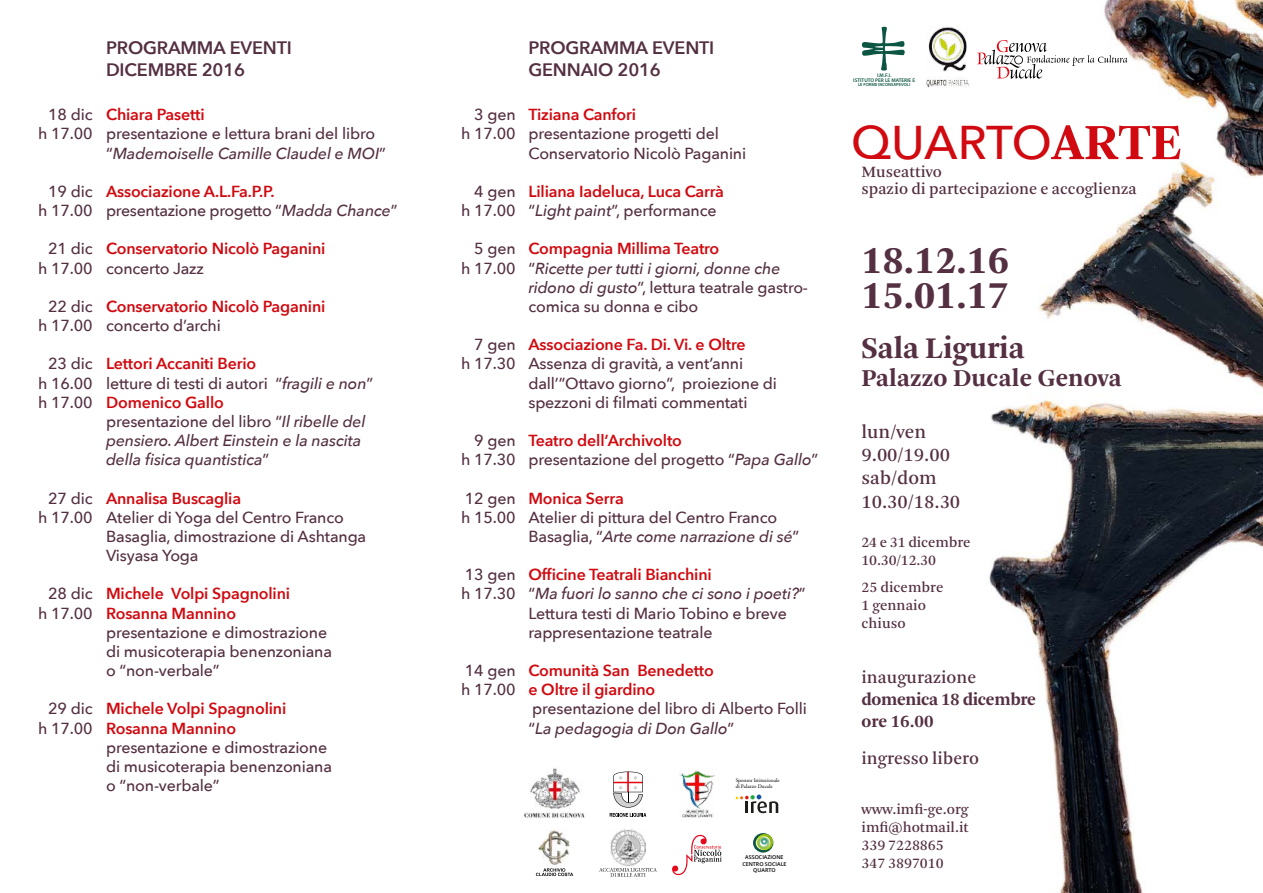
<style>
.page{position:relative;width:1263px;height:893px;background:#fff}
.page>*{position:absolute;margin:0;border:0;box-sizing:border-box;transform-origin:0 0}
.t1{font:500 47.25px "Avenir Next";letter-spacing:-.01em;color:#d00a10}
.t2{font:900 39.75px/35.7px "Arnhem";color:#543042}
.t3{font:700 31.5px "Arnhem";color:#543042}
.t4{font:700 25.5px "Arnhem";letter-spacing:.01em;color:#543042}
.t5{font:19.5px/23.4px "Arnhem";color:#543042}
.t6{font:600 18px/21.6px "Avenir Next";letter-spacing:-.01em;color:#543042}
.t7{font:18px "Arnhem";color:#543042}
.t8{font:700 18px/21.6px "Arnhem";letter-spacing:-.02em;color:#543042}
.t9{font:16.5px/16.5px "Arnhem";color:#543042}
.t10{font:500 15.9px/19.2px "Avenir Next";letter-spacing:-.01em;color:#543042}
.t11{font:600 15.9px/19.2px "Avenir Next";letter-spacing:-.01em;color:#d00a10}
.t12{font:italic 500 15.9px/19.2px "Avenir Next";letter-spacing:-.01em;color:#543042}
.t13{font:15px/18px "Arnhem";color:#543042}
.t14{font:5.55px/6.6px "Garamond Premr Pro";color:#000}
.t15{font:600 5.4px/6.4px "Open Sans";color:#000;text-align:center}
.t16{font:600 5.25px/5.2px "Myriad Pro";color:#0d5543;text-align:center}
.t17{font:600 4.5px "Myriad Pro";color:#0d5543}
.s1{font-style:italic}
.s2{font-weight:500;color:#543042}
.s3{font-weight:500;font-style:italic;color:#543042}
.s4{font-weight:600;font-style:normal;color:#d00a10}
.s5{font-style:normal}
.s6{font-weight:600;color:#d00a10}
.s7{font-family:"Arnhem";font-weight:700;font-size:53.25px}
</style>
<div class="page">
<img style="left:989px;top:0;width:274px;height:893px">
<img style="left:928px;top:27px;width:39px;height:44px">
<img style="left:926px;top:77px;width:43px;height:10px">
<svg style="left:862px;top:27px;width:43px;height:44px"></svg>
<svg style="left:977px;top:40px;width:150px;height:39px"></svg>
<img style="left:610px;top:830px;width:36px;height:35px">
<svg style="left:599px;top:868px;width:58px;height:9px"></svg>
<svg style="left:672px;top:835px;width:50px;height:40px"></svg>
<img style="left:680px;top:771px;width:36px;height:46px">
<svg style="left:610px;top:771px;width:36px;height:46px"></svg>
<svg style="left:736px;top:795px;width:42px;height:18px"></svg>
<svg style="left:536px;top:868px;width:37px;height:8px"></svg>
<img style="left:538px;top:830px;width:32px;height:34px">
<div style="left:753px;top:833px;width:20px;height:19px;border:3px solid #0d5543;border-radius:50%"></div>
<div style="left:756px;top:834px;width:17px;height:16px;border:3px solid #b9d800;border-radius:50%"></div>
<div style="left:757px;top:837px;width:13px;height:12px;border:3px solid #82b751;border-radius:50%"></div>
<div style="left:761px;top:838px;width:6px;height:7px;border:2px solid #219086;border-radius:50%"></div>
<img style="left:524px;top:768px;width:61px;height:50px">
<p class="t10" style="left:38px;top:104px;width:56px;text-align:right">18 dic h 17.00</p>
<p class="t10" style="left:38px;top:181px;width:56px;text-align:right">19 dic h 17.00</p>
<p class="t10" style="left:38px;top:239px;width:56px;text-align:right">21 dic h 17.00</p>
<p class="t10" style="left:38px;top:296px;width:56px;text-align:right">22 dic h 17.00</p>
<p class="t10" style="left:38px;top:354px;width:56px;text-align:justify;text-indent:10px">23 dic h 16.00 h 17.00</p>
<p class="t10" style="left:38px;top:488px;width:56px;text-align:right">27 dic h 17.00</p>
<p class="t10" style="left:38px;top:584px;width:56px;text-align:right">28 dic h 17.00</p>
<p class="t10" style="left:38px;top:699px;width:56px;text-align:right">29 dic h 17.00</p>
<p class="t6" style="left:106px;top:37px;width:187px">PROGRAMMA EVENTI<br>DICEMBRE 2016</p>
<p class="t6" style="left:528px;top:37px;width:187px">PROGRAMMA EVENTI<br>GENNAIO 2016</p>
<p class="t11" style="left:106px;top:105px;width:100px">Chiara Pasetti</p>
<p class="t10" style="left:106px;top:124px;width:281px">presentazione e lettura brani del libro “<span class="s1">Mademoiselle Camille Claudel e MOI</span>”</p>
<p class="t11" style="left:106px;top:181px;width:293px">Associazione A.L.Fa.P.P.<br><span class="s2">presentazione progetto “</span><span class="s3">Madda Chance</span><span class="s2">”</span></p>
<p class="t11" style="left:106px;top:239px;width:221px">Conservatorio Nicolò Paganini</p>
<p class="t10" style="left:106px;top:258px;width:99px">concerto Jazz</p>
<p class="t11" style="left:106px;top:296px;width:221px">Conservatorio Nicolò Paganini</p>
<p class="t10" style="left:106px;top:315px;width:116px">concerto d’archi</p>
<p class="t12" style="left:106px;top:354px;width:269px"><span class="s4">Lettori Accaniti Berio<br></span><span class="s5">letture di testi di autori “</span>fragili e non<span class="s5">”<br></span><span class="s4">Domenico Gallo<br></span><span class="s5">presentazione del libro “</span>Il ribelle del pensiero. Albert Einstein e la nascita della fisica quantistica<span class="s5">”</span></p>
<p class="t11" style="left:106px;top:488px;width:137px">Annalisa Buscaglia</p>
<p class="t10" style="left:106px;top:507px;width:262px">Atelier di Yoga del Centro Franco<br>Basaglia, dimostrazione di Ashtanga<br>Visyasa Yoga</p>
<p class="t11" style="left:106px;top:584px;width:186px">Michele Volpi Spagnolini<br>Rosanna Mannino</p>
<p class="t10" style="left:106px;top:622px;width:227px">presentazione e dimostrazione di musicoterapia benenzoniana o “non-verbale”</p>
<p class="t11" style="left:106px;top:699px;width:182px">Michele Volpi Spagnolini<br>Rosanna Mannino</p>
<p class="t10" style="left:106px;top:737px;width:227px">presentazione e dimostrazione di musicoterapia benenzoniana o “non-verbale”</p>
<p class="t11" style="left:528px;top:105px;width:109px">Tiziana Canfori</p>
<p class="t10" style="left:528px;top:124px;width:219px">presentazione progetti del<br>Conservatorio Nicolò Paganini</p>
<p class="t11" style="left:528px;top:181px;width:197px">Liliana Iadeluca, Luca Carrà <span class="s2">“</span><span class="s3">Light paint</span><span class="s2">”, performance</span></p>
<p class="t12" style="left:528px;top:239px;width:281px"><span class="s4">Compagnia Millima Teatro<br></span><span class="s5">“</span>Ricette per tutti i giorni, donne che ridono di gusto<span class="s5">”, lettura teatrale gastro&shy;comica su donna e cibo</span></p>
<p class="t11" style="left:528px;top:335px;width:219px">Associazione Fa. Di. Vi. e Oltre</p>
<p class="t10" style="left:528px;top:354px;width:250px">Assenza di gravità, a vent’anni dall’”Ottavo giorno”, proiezione di spezzoni di filmati commentati</p>
<p class="t10" style="left:528px;top:430px;width:291px"><span class="s6">Teatro dell’Archivolto<br></span>presentazione del progetto “<span class="s1">Papa Gallo</span>”</p>
<p class="t11" style="left:528px;top:488px;width:97px">Monica Serra</p>
<p class="t10" style="left:528px;top:507px;width:272px">Atelier di pittura del Centro Franco<br>Basaglia, “<span class="s1">Arte come narrazione di sé</span>”</p>
<p class="t10" style="left:528px;top:565px;width:279px"><span class="s6">Officine Teatrali Bianchini<br></span>“<span class="s1">Ma fuori lo sanno che ci sono i poeti?</span>” Lettura testi di Mario Tobino e breve rappresentazione teatrale</p>
<p class="t11" style="left:528px;top:661px;width:187px">Comunità San Benedetto e Oltre il giardino</p>
<p class="t10" style="left:528px;top:699px;width:280px">presentazione del libro di Alberto Folli “<span class="s1">La pedagogia di Don Gallo</span>”</p>
<p class="t10" style="left:461px;top:104px;width:56px;text-align:right">3 gen h 17.00</p>
<p class="t10" style="left:461px;top:181px;width:56px;text-align:right">4 gen h 17.00</p>
<p class="t10" style="left:461px;top:239px;width:56px;text-align:right">5 gen h 17.00</p>
<p class="t10" style="left:461px;top:335px;width:56px;text-align:right">7 gen h 17.30</p>
<p class="t10" style="left:461px;top:430px;width:56px;text-align:right">9 gen h 17.30</p>
<p class="t10" style="left:461px;top:488px;width:56px">12 gen h 15.00</p>
<p class="t10" style="left:461px;top:565px;width:56px">13 gen h 17.30</p>
<p class="t10" style="left:461px;top:660px;width:56px">14 gen h 17.00</p>
<p class="t14" style="left:736px;top:777px;width:46px">Sponsor Istituzionale di Palazzo Ducale</p>
<p class="t15" style="left:742px;top:854px;width:46px">ASSOCIAZIONE<br>CENTRO SOCIALE<br>QUARTO</p>
<p class="t16" style="left:853px;top:72px;width:63px">I.M.F.I.<br>ISTITUTO PER LE MATERIE E</p>
<p class="t17" style="left:858px;top:82px;width:54px">LE FORME INCONSAPEVOLI</p>
<h1 class="t1" style="left:851px;top:102px;width:333px">QUARTO<span class="s7">ARTE</span></h1>
<p class="t9" style="left:861px;top:164px;width:277px">Museattivo<br>spazio di partecipazione e accoglienza</p>
<h2 class="t2" style="left:861px;top:243px;width:149px">18.12.16<br>15.01.17</h2>
<h3 class="t3" style="left:861px;top:330px;width:164px">Sala Liguria</h3>
<h3 class="t4" style="left:861px;top:364px;width:261px">Palazzo Ducale Genova</h3>
<p class="t5" style="left:861px;top:420px;width:100px">lun/ven<br>9.00/19.00 sab/dom<br>10.30/18.30</p>
<p class="t13" style="left:861px;top:534px;width:110px">24 e 31 dicembre<br>10.30/12.30</p>
<p class="t13" style="left:861px;top:579px;width:83px">25 dicembre<br>1 gennaio chiuso</p>
<p class="t7" style="left:861px;top:668px;width:116px">inaugurazione</p>
<p class="t8" style="left:861px;top:689px;width:176px">domenica 18 dicembre ore 16.00</p>
<p class="t7" style="left:861px;top:748px;width:119px">ingresso libero</p>
<p class="t13" style="left:861px;top:800px;width:109px">www.imfi-ge.org imfi@hotmail.it<br>339 7228865<br>347 3897010</p>
</div>
